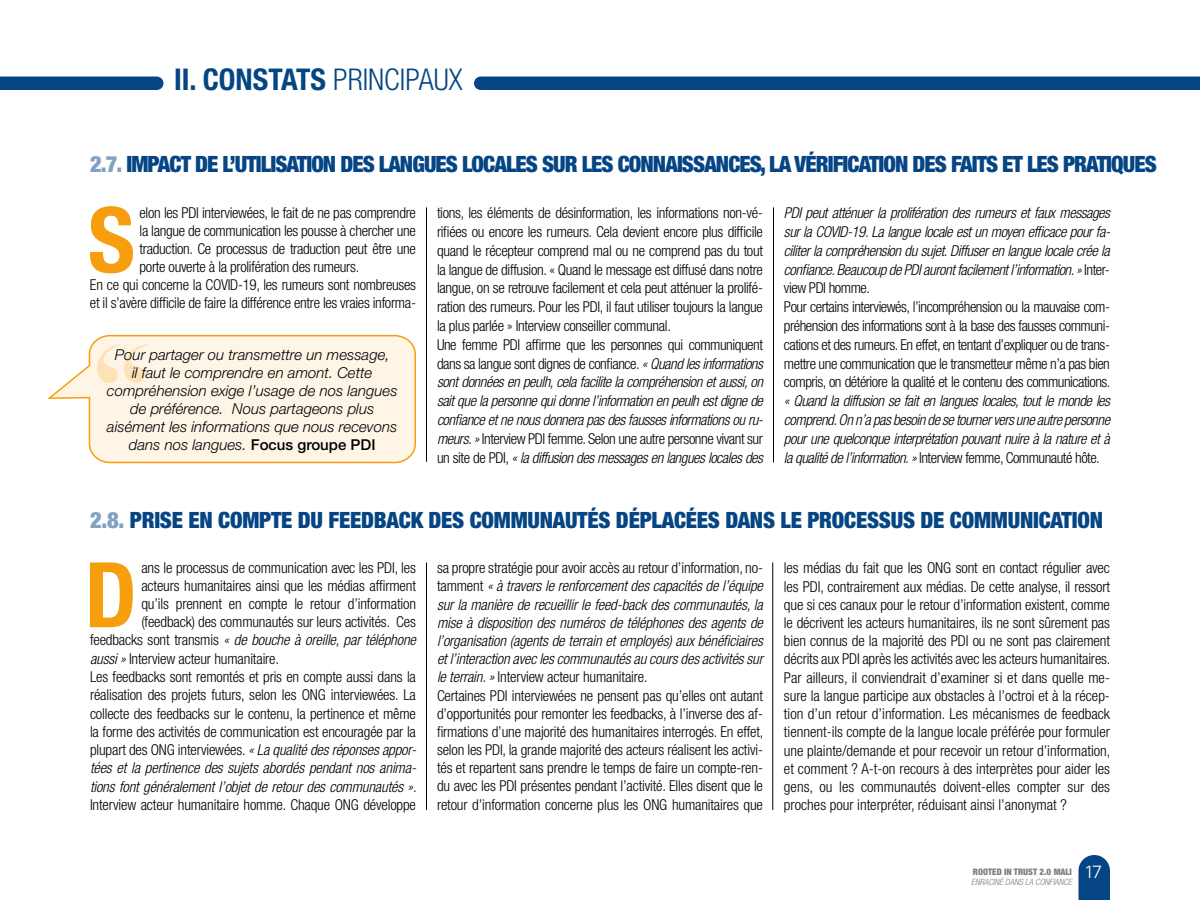
<style>
.page{position:relative;width:1200px;height:900px;background:#fff}
.page>*{position:absolute;margin:0;border:0;box-sizing:border-box;transform-origin:0 0}
.t1{font:700 condensed 90.6px "Helvetica Neue LT Std";color:#f79e0f}
.t2{font:700 condensed 30px "Helvetica Neue LT Std";color:#064584}
.t3{font:900 condensed 22.5px "Helvetica Neue LT Std";letter-spacing:-.04em;color:#064584}
.t4{font:900 condensed 22.5px "Helvetica Neue LT Std";letter-spacing:-.01em;color:#064584}
.t5{font:300 condensed 15px/18.1px "Helvetica Neue LT Std";letter-spacing:-.02em;color:#000}
.t6{font:italic 300 condensed 15px/18.8px "Helvetica Neue LT Std";letter-spacing:-.01em;color:#000;text-align:justify}
.t7{font:italic 300 15px/18px "Helvetica Neue LT Std";color:#000;text-align:center}
.t8{font:900 condensed 9px "Helvetica Neue LT Std";color:#808080}
.t9{font:italic 300 condensed 8.7px "Helvetica Neue LT Std";color:#808080}
.s1{font-weight:300}
.s2{color:#83a2c2}
.s3{font-weight:500;font-style:normal}
.s4{font-style:italic}
.s5{font-style:normal}
.s6{font-family:"Metropolis";font-weight:300;font-stretch:normal;font-size:18px;color:#fff}
</style>
<div class="page">
<svg style="left:1078px;top:855px;width:32px;height:45px"></svg>
<hr style="left:426px;top:207px;width:1px;height:255px;background:#000">
<hr style="left:426px;top:562px;width:1px;height:248px;background:#000">
<hr style="left:772px;top:562px;width:1px;height:248px;background:#000">
<hr style="left:773px;top:207px;width:1px;height:255px;background:#000">
<div style="left:0;top:77px;width:163px;height:13px;background:#064584"></div>
<div style="left:474px;top:77px;width:726px;height:13px;background:#064584"></div>
<svg style="left:47px;top:334px;width:369px;height:130px;background:#fdf3e3"></svg>
<svg style="left:97px;top:344px;width:50px;height:39px;background:#fdedd4"></svg>
<h2 class="t2" style="left:174px;top:61px;width:290px">II. CONSTATS <span class="s1">PRINCIPAUX</span></h2>
<h3 class="t3" style="left:90px;top:150px;width:1068px"><span class="s2">2.7.</span> IMPACT DE L’UTILISATION DES LANGUES LOCALES SUR LES CONNAISSANCES, LA VÉRIFICATION DES FAITS ET LES PRATIQUES</h3>
<h1 class="t1" style="left:88px;top:185px;width:49px">S</h1>
<p class="t5" style="left:140px;top:204px;width:278px">elon les PDI interviewées, le fait de ne pas comprendre</p>
<p class="t5" style="left:140px;top:222px;width:278px">la langue de communication les pousse à chercher une</p>
<p class="t5" style="left:140px;top:240px;width:278px">traduction. Ce processus de traduction peut être une</p>
<p class="t5" style="left:140px;top:258px;width:221px">porte ouverte à la prolifération des rumeurs.</p>
<p class="t5" style="left:90px;top:276px;width:327px">En ce qui concerne la COVID-19, les rumeurs sont nombreuses</p>
<p class="t5" style="left:90px;top:294px;width:328px">et il s’avère difficile de faire la différence entre les vraies informa-</p>
<p class="t7" style="left:107px;top:345px;width:292px">Pour partager ou transmettre un message,<br>il faut le comprendre en amont. Cette compréhension exige l’usage de nos langues de préférence. Nous partageons plus aisément les informations que nous recevons dans nos langues. <span class="s3">Focus groupe PDI</span></p>
<p class="t5" style="left:437px;top:203px;width:328px;line-height:18.8px">tions, les éléments de désinformation, les informations non-vé&shy;rifiées ou encore les rumeurs. Cela devient encore plus difficile quand le récepteur comprend mal ou ne comprend pas du tout la langue de diffusion. « Quand le message est diffusé dans notre langue, on se retrouve facilement et cela peut atténuer la prolifé&shy;ration des rumeurs. Pour les PDI, il faut utiliser toujours la langue la plus parlée » Interview conseiller communal.<br>Une femme PDI affirme que les personnes qui communiquent dans sa langue sont dignes de confiance. <span class="s4">« Quand les informations sont données en peulh, cela facilite la compréhension et aussi, on sait que la personne qui donne l’information en peulh est digne de confiance et ne nous donnera pas des fausses informations ou ru&shy;meurs. »</span> Interview PDI femme. Selon une autre personne vivant sur un site de PDI, <span class="s4">« la diffusion des messages en langues locales des</span></p>
<p class="t5" style="left:784px;top:203px;width:328px;line-height:18.8px"><span class="s4">PDI peut atténuer la prolifération des rumeurs et faux messages sur la COVID-19. La langue locale est un moyen efficace pour fa&shy;ciliter la compréhension du sujet. Diffuser en langue locale crée la confiance. Beaucoup de PDI auront facilement l’information. »</span> Inter&shy;view PDI homme.<br>Pour certains interviewés, l’incompréhension ou la mauvaise com&shy;préhension des informations sont à la base des fausses communi&shy;cations et des rumeurs. En effet, en tentant d’expliquer ou de trans&shy;mettre une communication que le transmetteur même n’a pas bien compris, on détériore la qualité et le contenu des communications.</p>
<p class="t6" style="left:784px;top:392px;width:328px">« Quand la diffusion se fait en langues locales, tout le monde les comprend. On n’a pas besoin de se tourner vers une autre personne pour une quelconque interprétation pouvant nuire à la nature et à la qualité de l’information. » <span class="s5">Interview femme, Communauté hôte.</span></p>
<h3 class="t4" style="left:90px;top:506px;width:1015px"><span class="s2">2.8.</span> PRISE EN COMPTE DU FEEDBACK DES COMMUNAUTÉS DÉPLACÉES DANS LE PROCESSUS DE COMMUNICATION</h3>
<h1 class="t1" style="left:85px;top:540px;width:54px">D</h1>
<p class="t5" style="left:141px;top:559px;width:276px">ans le processus de communication avec les PDI, les</p>
<p class="t5" style="left:141px;top:577px;width:276px">acteurs humanitaires ainsi que les médias affirment</p>
<p class="t5" style="left:141px;top:595px;width:276px">qu’ils prennent en compte le retour d’information</p>
<p class="t5" style="left:141px;top:613px;width:276px">(feedback) des communautés sur leurs activités. Ces</p>
<p class="t6" style="left:90px;top:631px;width:327px"><span class="s5">feedbacks sont transmis</span> « de bouche à oreille, par téléphone</p>
<p class="t5" style="left:90px;top:649px;width:191px"><span class="s4">aussi »</span> Interview acteur humanitaire.</p>
<p class="t5" style="left:90px;top:668px;width:328px">Les feedbacks sont remontés et pris en compte aussi dans la</p>
<p class="t5" style="left:90px;top:686px;width:328px">réalisation des projets futurs, selon les ONG interviewées. La</p>
<p class="t5" style="left:90px;top:704px;width:328px">collecte des feedbacks sur le contenu, la pertinence et même</p>
<p class="t5" style="left:90px;top:722px;width:328px">la forme des activités de communication est encouragée par la</p>
<p class="t6" style="left:90px;top:741px;width:328px"><span class="s5">plupart des ONG interviewées.</span> « La qualité des réponses appor-</p>
<p class="t6" style="left:90px;top:759px;width:328px">tées et la pertinence des sujets abordés pendant nos anima-</p>
<p class="t6" style="left:90px;top:777px;width:328px">tions font généralement l’objet de retour des communautés »<span class="s5">.</span></p>
<p class="t5" style="left:90px;top:796px;width:327px">Interview acteur humanitaire homme. Chaque ONG développe</p>
<p class="t5" style="left:437px;top:559px;width:328px">sa propre stratégie pour avoir accès au retour d’information, no&shy;tamment <span class="s4">« à travers le renforcement des capacités de l’équipe sur la manière de recueillir le feed-back des communautés, la mise à disposition des numéros de téléphones des agents de l’organisation (agents de terrain et employés) aux bénéficiaires et l’interaction avec les communautés au cours des activités sur le terrain. »</span> Interview acteur humanitaire.<br>Certaines PDI interviewées ne pensent pas qu’elles ont autant d’opportunités pour remonter les feedbacks, à l’inverse des af&shy;firmations d’une majorité des humanitaires interrogés. En effet, selon les PDI, la grande majorité des acteurs réalisent les activi&shy;tés et repartent sans prendre le temps de faire un compte-ren&shy;du avec les PDI présentes pendant l’activité. Elles disent que le retour d’information concerne plus les ONG humanitaires que</p>
<p class="t5" style="left:784px;top:559px;width:328px;text-align:justify">les médias du fait que les ONG sont en contact régulier avec les PDI, contrairement aux médias. De cette analyse, il ressort que si ces canaux pour le retour d’information existent, comme le décrivent les acteurs humanitaires, ils ne sont sûrement pas bien connus de la majorité des PDI ou ne sont pas clairement décrits aux PDI après les activités avec les acteurs humanitaires.<br>Par ailleurs, il conviendrait d’examiner si et dans quelle me&shy;sure la langue participe aux obstacles à l’octroi et à la récep&shy;tion d’un retour d’information. Les mécanismes de feedback tiennent-ils compte de la langue locale préférée pour formuler une plainte/demande et pour recevoir un retour d’information, et comment ? A-t-on recours à des interprètes pour aider les gens, ou les communautés doivent-elles compter sur des proches pour interpréter, réduisant ainsi l’anonymat ?</p>
<p class="t8" style="left:973px;top:866px;width:131px">ROOTED IN TRUST 2.0 MALI <span class="s6">17</span></p>
<p class="t9" style="left:971px;top:877px;width:102px">ENRACINÉ DANS LA CONFIANCE</p>
</div>
